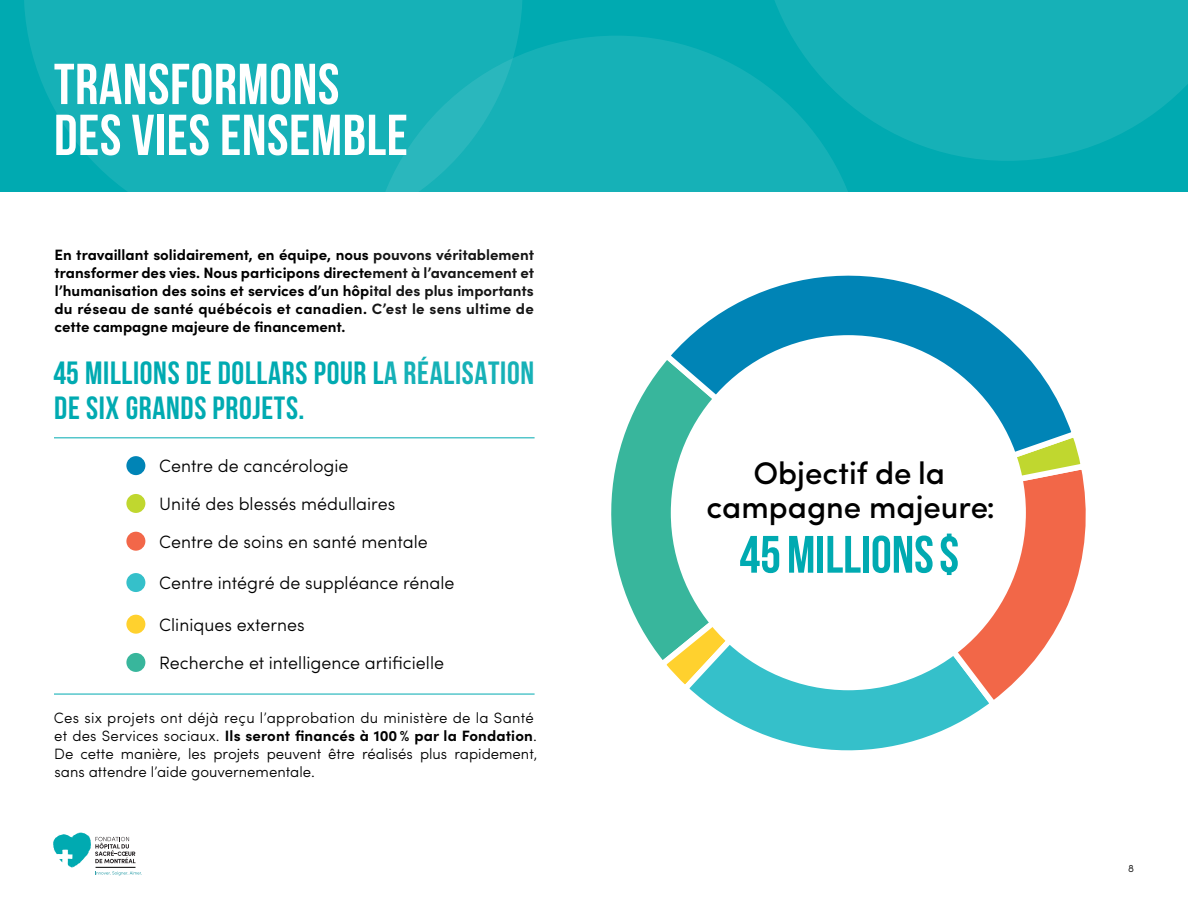
<style>
.page{position:relative;width:1188px;height:918px;background:#fff}
.page>*{position:absolute;margin:0;border:0;box-sizing:border-box;transform-origin:0 0}
.t1{font:700 57.6px/51px "Bebas Neue";letter-spacing:.01em;color:#fff}
.t2{font:700 52.5px "Bebas Neue";color:#00aab1}
.t3{font:700 32.25px/35.5px "Bebas Neue";letter-spacing:.02em;color:#00aab1}
.t4{font:500 31.35px/33.3px "Sofia Pro";color:#000;text-align:center}
.t5{font:300 17.85px/38.2px "Sofia Pro";color:#000}
.t6{font:700 15px/18px "Sofia Pro";color:#000;text-align:justify}
.t7{font:300 15px/18px "Sofia Pro";color:#000}
.t8{font:300 10.5px "Sofia Pro";color:#000}
.s1{font-weight:700}
</style>
<div class="page">
<div style="left:126px;top:494px;width:19px;height:19px;background:#c0d72f;border-radius:50%"></div>
<div style="left:126px;top:456px;width:19px;height:19px;background:#0084b6;border-radius:50%"></div>
<div style="left:126px;top:573px;width:19px;height:19px;background:#35c0ca;border-radius:50%"></div>
<div style="left:126px;top:532px;width:19px;height:19px;background:#f26749;border-radius:50%"></div>
<div style="left:126px;top:615px;width:19px;height:19px;background:#ffd12e;border-radius:50%"></div>
<div style="left:126px;top:653px;width:19px;height:19px;background:#38b69c;border-radius:50%"></div>
<div style="left:0;top:0;width:1188px;height:191px;background:#00aab1"></div>
<svg style="left:24px;top:0;width:498px;height:192px;background:#14b0b6"></svg>
<svg style="left:367px;top:36px;width:499px;height:499px"></svg>
<svg style="left:758px;top:0;width:430px;height:161px;fill:#16b1b7"></svg>
<hr style="left:54px;top:437px;width:481px;height:1px;background:#00aab1">
<hr style="left:54px;top:694px;width:481px;height:1px;background:#00aab1">
<svg style="left:53px;top:833px;width:89px;height:42px"></svg>
<hr style="left:96px;top:867px;width:39px;height:1px;background:#000">
<svg style="left:602px;top:348px;width:57px;height:301px"></svg>
<svg style="left:699px;top:697px;width:278px;height:54px"></svg>
<svg style="left:840px;top:697px;width:158px;height:15px;background:#46c4cd"></svg>
<svg style="left:654px;top:427px;width:432px;height:270px"></svg>
<svg style="left:659px;top:255px;width:423px;height:266px"></svg>
<div style="left:671px;top:335px;width:355px;height:355px;background:#fff;border-radius:50%"></div>
<h1 class="t1" style="left:54px;top:58px;width:355px">TRANSFORMONS<br>DES VIES ENSEMBLE</h1>
<p class="t6" style="left:54px;top:244px;width:481px">En travaillant solidairement, en équipe, nous pouvons véritablement transformer des vies. Nous participons directement à l’avancement et l’humanisation des soins et services d’un hôpital des plus importants du réseau de santé québécois et canadien. C’est le sens ultime de cette campagne majeure de financement.</p>
<h3 class="t3" style="left:53px;top:355px;width:482px">45 MILLIONS DE DOLLARS POUR LA RÉALISATION<br>DE SIX GRANDS PROJETS.</h3>
<p class="t5" style="left:159px;top:446px;width:191px">Centre de cancérologie</p>
<p class="t5" style="left:159px;top:483px;width:238px">Unité des blessés médullaires</p>
<p class="t5" style="left:159px;top:521px;width:270px">Centre de soins en santé mentale</p>
<p class="t5" style="left:159px;top:563px;width:297px">Centre intégré de suppléance rénale</p>
<p class="t5" style="left:159px;top:604px;width:286px">Cliniques externes<br>Recherche et intelligence artificielle</p>
<p class="t7" style="left:54px;top:707px;width:485px">Ces six projets ont déjà reçu l’approbation du ministère de la Santé et des Services sociaux. <span class="s1">Ils seront financés à 100 % par la Fondation</span>.<br>De cette manière, les projets peuvent être réalisés plus rapidement, sans attendre l’aide gouvernementale.</p>
<h3 class="t4" style="left:706px;top:455px;width:290px">Objectif de la campagne majeure :</h3>
<h2 class="t2" style="left:739px;top:526px;width:222px">45 MILLIONS $</h2>
<p class="t8" style="left:1128px;top:860px;width:7px">8</p>
</div>
